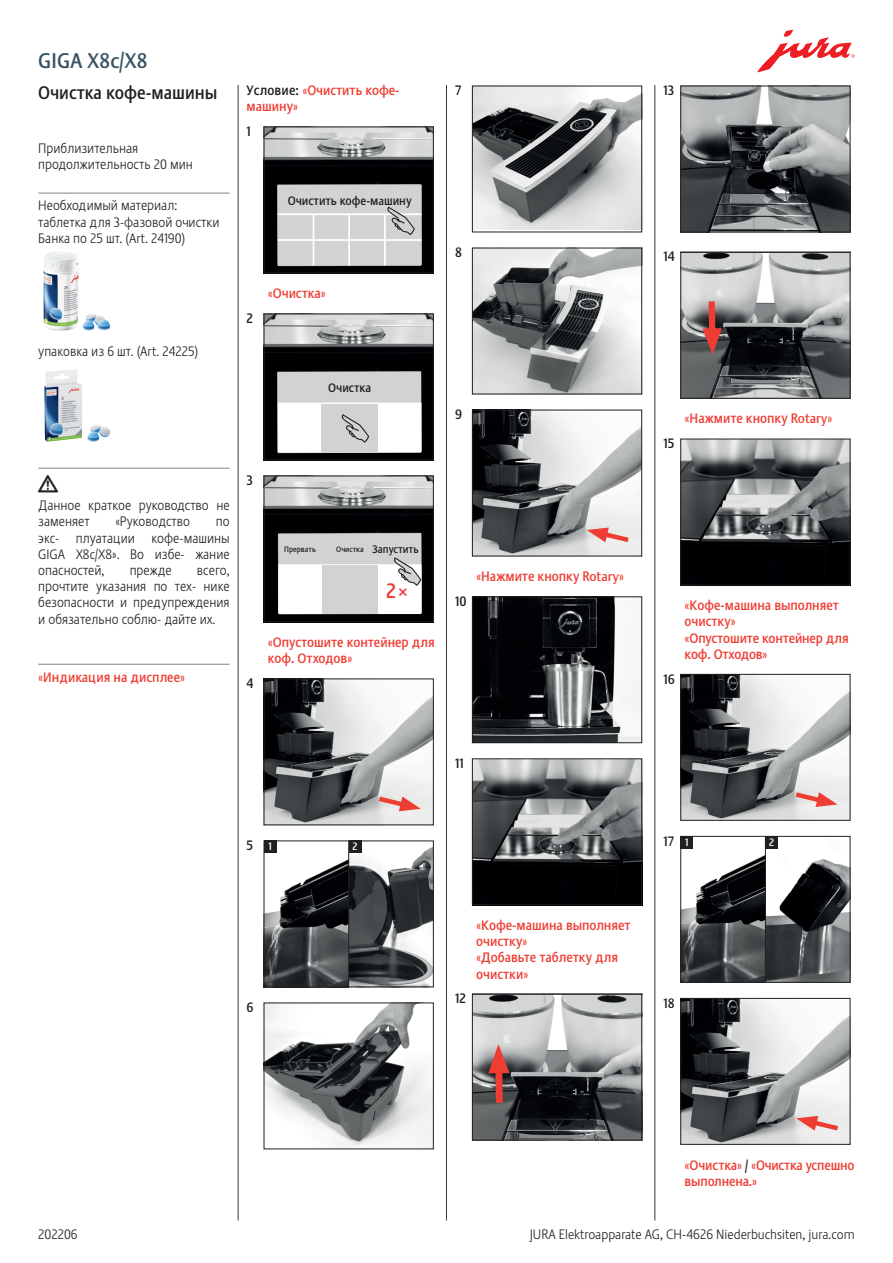
<style>
.page{position:relative;width:893px;height:1263px;background:#fff}
.page>*{position:absolute;margin:0;border:0;box-sizing:border-box;transform-origin:0 0}
.t1{font:21px "Stalemate Pro 2 J Medium";letter-spacing:.01em;color:#3a5362}
.t2{font:20.7px "Stalemate Pro 2 J Medium";color:#ee3e34}
.t3{font:18px "Stalemate Pro 2 J Medium";color:#231f20}
.t4{font:18px "Jura Pict 2006";color:#231f20}
.t5{font:13.5px/16.2px "Stalemate Pro 2 J Light";color:#231f20}
.t6{font:13.5px/16.2px "Stalemate Pro 2 J Medium";color:#ee3e34}
.t7{font:13.5px "Stalemate Pro 2 J Medium";color:#231f20}
.t8{font:12px "Stalemate Pro 2 J Medium";color:#231f20}
.t9{font:10.8px "Stalemate Pro 2 J Medium";letter-spacing:-.005em;color:#231f20}
.t10{font:10.5px "Stalemate LF";color:#fff}
.t11{font:7.8px "Stalemate Pro 2 J Medium";color:#231f20}
.s1{color:#231f20}
.s2{font-size:7.8px}
</style>
<div class="page">
<svg style="left:757px;top:30px;width:98px;height:42px"></svg>
<hr style="left:238px;top:85px;width:1px;height:1135px;background:#3b3532">
<hr style="left:446px;top:85px;width:1px;height:1135px;background:#3b3532">
<hr style="left:654px;top:85px;width:1px;height:1135px;background:#3b3532">
<hr style="left:38px;top:193px;width:192px;height:1px;background:#808285">
<hr style="left:38px;top:468px;width:192px;height:1px;background:#808285">
<hr style="left:38px;top:664px;width:192px;height:1px;background:#808285">
<img style="left:43px;top:252px;width:67px;height:79px">
<img style="left:44px;top:370px;width:66px;height:72px">
<img style="left:266px;top:129px;width:166px;height:142px">
<div style="left:264px;top:127px;width:170px;height:146px;border:1px solid #231f20"></div>
<img style="left:266px;top:316px;width:166px;height:142px">
<div style="left:264px;top:314px;width:170px;height:146px;border:1px solid #231f20"></div>
<img style="left:266px;top:478px;width:166px;height:142px">
<div style="left:264px;top:476px;width:170px;height:146px;border:1px solid #231f20"></div>
<img style="left:266px;top:680px;width:166px;height:143px">
<svg style="left:374px;top:793px;width:47px;height:18px"></svg>
<div style="left:264px;top:678px;width:170px;height:147px;border:1px solid #231f20"></div>
<img style="left:266px;top:842px;width:166px;height:143px">
<hr style="left:348px;top:840px;width:1px;height:147px;background:#231f20">
<div style="left:264px;top:840px;width:12px;height:13px;background:#231f20"></div>
<div style="left:349px;top:840px;width:12px;height:13px;background:#231f20"></div>
<div style="left:264px;top:840px;width:170px;height:147px;border:1px solid #231f20"></div>
<img style="left:266px;top:1004px;width:166px;height:143px">
<div style="left:264px;top:1002px;width:170px;height:147px;border:1px solid #231f20"></div>
<img style="left:474px;top:88px;width:166px;height:141px">
<div style="left:472px;top:86px;width:170px;height:146px;border:1px solid #231f20"></div>
<img style="left:474px;top:250px;width:166px;height:142px">
<div style="left:472px;top:248px;width:170px;height:146px;border:1px solid #231f20"></div>
<img style="left:474px;top:412px;width:166px;height:142px">
<svg style="left:587px;top:527px;width:47px;height:18px"></svg>
<div style="left:472px;top:410px;width:170px;height:146px;border:1px solid #231f20"></div>
<img style="left:474px;top:598px;width:166px;height:143px">
<div style="left:472px;top:596px;width:170px;height:147px;border:1px solid #231f20"></div>
<img style="left:474px;top:760px;width:166px;height:143px">
<div style="left:472px;top:758px;width:170px;height:147px;border:1px solid #231f20"></div>
<svg style="left:474px;top:996px;width:166px;height:142px;background:#828081"></svg>
<div style="left:472px;top:994px;width:170px;height:146px;border:1px solid #231f20"></div>
<img style="left:682px;top:88px;width:166px;height:142px">
<div style="left:680px;top:86px;width:170px;height:146px;border:1px solid #231f20"></div>
<svg style="left:682px;top:254px;width:166px;height:143px;background:#838383"></svg>
<div style="left:680px;top:252px;width:170px;height:147px;border:1px solid #231f20"></div>
<img style="left:682px;top:441px;width:166px;height:142px">
<div style="left:680px;top:439px;width:170px;height:146px;border:1px solid #231f20"></div>
<img style="left:682px;top:676px;width:166px;height:143px">
<svg style="left:791px;top:789px;width:47px;height:18px"></svg>
<div style="left:680px;top:674px;width:170px;height:147px;border:1px solid #231f20"></div>
<img style="left:682px;top:838px;width:166px;height:143px">
<hr style="left:765px;top:836px;width:1px;height:147px;background:#231f20">
<div style="left:680px;top:836px;width:13px;height:13px;background:#231f20"></div>
<div style="left:765px;top:836px;width:13px;height:13px;background:#231f20"></div>
<div style="left:680px;top:836px;width:170px;height:147px;border:1px solid #231f20"></div>
<img style="left:682px;top:1000px;width:166px;height:143px">
<svg style="left:796px;top:1116px;width:47px;height:18px"></svg>
<div style="left:680px;top:998px;width:170px;height:147px;border:1px solid #231f20"></div>
<svg style="left:278px;top:185px;width:144px;height:80px;background:#d3d4d4"></svg>
<svg style="left:278px;top:403px;width:143px;height:49px"></svg>
<svg style="left:278px;top:556px;width:146px;height:58px"></svg>
<h1 class="t1" style="left:38px;top:48px;width:111px">GIGA X8c/X8</h1>
<h3 class="t3" style="left:38px;top:81px;width:181px">Очистка кофе-машины</h3>
<p class="t5" style="left:38px;top:140px;width:156px">Приблизительная продолжительность 20 мин</p>
<p class="t5" style="left:38px;top:198px;width:183px">Необходимый материал: таблетка для 3-фазовой очистки<br>Банка по 25 шт. (Art. 24190)</p>
<p class="t5" style="left:38px;top:344px;width:161px">упаковка из 6 шт. (Art. 24225)</p>
<p class="t6" style="left:247px;top:82px;width:154px"><span class="s1">Условие:</span> «Очистить кофе&shy;мaшину»</p>
<p class="t7" style="left:247px;top:123px;width:6px">1</p>
<p class="t8" style="left:288px;top:193px;width:125px">Очистить кофе-мaшину</p>
<p class="t7" style="left:247px;top:310px;width:8px">2</p>
<p class="t6" style="left:268px;top:285px;width:59px">«Очистка»</p>
<p class="t8" style="left:328px;top:380px;width:44px">Очистка</p>
<p class="t7" style="left:455px;top:82px;width:8px">7</p>
<p class="t7" style="left:455px;top:244px;width:8px">8</p>
<p class="t7" style="left:455px;top:406px;width:9px">9</p>
<h3 class="t4" style="left:38px;top:473px;width:22px">J</h3>
<p class="t5" style="left:38px;top:497px;width:193px">Данное краткое руководство не заменяет</p>
<p class="t5" style="left:115px;top:514px;width:76px">«Руководство</p>
<p class="t5" style="left:38px;top:514px;width:193px;text-align:justify;text-indent:178px">по экс- плуатации кофе-машины GIGA X8c/X8». Во избе- жание опасностей,</p>
<p class="t5" style="left:130px;top:562px;width:43px">прежде</p>
<p class="t5" style="left:38px;top:562px;width:193px;text-align:justify;text-indent:159px">всего, прочтите указания по тех- нике безопасности и предупреждения и обязательно соблю- дайте их.</p>
<p class="t6" style="left:38px;top:669px;width:148px">«Индикация на дисплее»</p>
<p class="t7" style="left:247px;top:472px;width:8px">3</p>
<p class="t11" style="left:284px;top:545px;width:33px">Прервать</p>
<p class="t9" style="left:336px;top:543px;width:84px"><span class="s2">Очистка</span> Запустить</p>
<h2 class="t2" style="left:386px;top:578px;width:23px">2 ×</h2>
<p class="t7" style="left:247px;top:675px;width:8px">4</p>
<p class="t6" style="left:268px;top:634px;width:168px">«Опустошите контейнер для коф. Отходов»</p>
<p class="t7" style="left:455px;top:593px;width:13px">10</p>
<p class="t6" style="left:476px;top:568px;width:149px">«Нажмите кнопку Rotary»</p>
<p class="t7" style="left:455px;top:755px;width:10px">11</p>
<p class="t7" style="left:247px;top:837px;width:8px">5</p>
<p class="t10" style="left:268px;top:840px;width:5px">1</p>
<p class="t10" style="left:353px;top:840px;width:7px">2</p>
<p class="t7" style="left:247px;top:999px;width:9px">6</p>
<p class="t7" style="left:455px;top:990px;width:12px">12</p>
<p class="t6" style="left:476px;top:917px;width:156px">«Кофе-машина выполняет очистку»<br>«Добавьте таблетку для очистки»</p>
<p class="t7" style="left:663px;top:82px;width:12px">13</p>
<p class="t7" style="left:663px;top:249px;width:13px">14</p>
<p class="t7" style="left:663px;top:435px;width:12px">15</p>
<p class="t6" style="left:685px;top:411px;width:149px">«Нажмите кнопку Rotary»</p>
<p class="t7" style="left:663px;top:671px;width:13px">16</p>
<p class="t6" style="left:685px;top:597px;width:165px">«Кофе-машина выполняет очистку»<br>«Опустошите контейнер для коф. Отходов»</p>
<p class="t7" style="left:663px;top:833px;width:12px">17</p>
<p class="t10" style="left:685px;top:836px;width:5px">1</p>
<p class="t10" style="left:769px;top:836px;width:7px">2</p>
<p class="t7" style="left:663px;top:995px;width:13px">18</p>
<p class="t6" style="left:685px;top:1157px;width:171px">«Очистка» <span class="s1">/</span> «Очистка успешно выполнена.»</p>
<p class="t5" style="left:38px;top:1226px;width:41px">202206</p>
<p class="t5" style="left:530px;top:1226px;width:326px">JURA Elektroapparate AG, CH-4626 Niederbuchsiten, jura.com</p>
</div>
